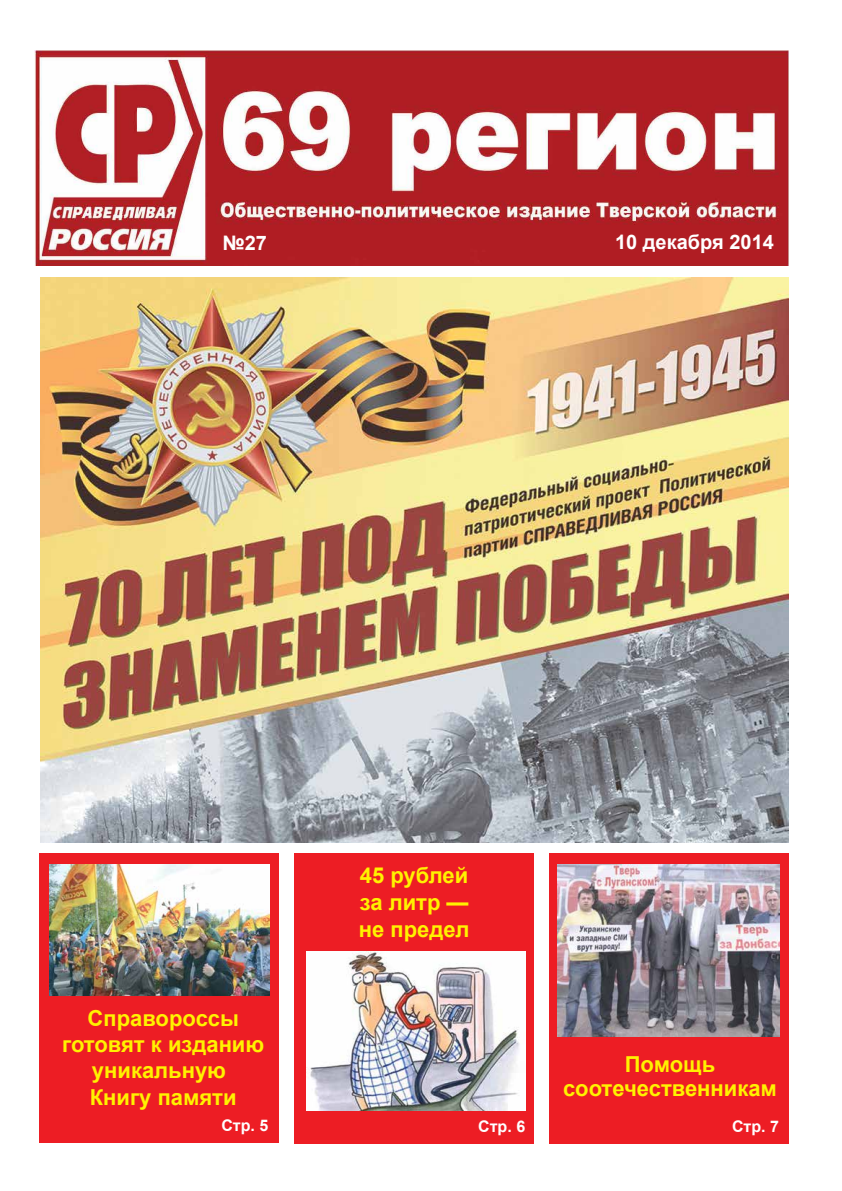
<style>
.page{position:relative;width:842px;height:1191px;background:#fff}
.page>*{position:absolute;margin:0;border:0;box-sizing:border-box;transform-origin:0 0}
.t1{font:700 22px/26.4px "Arial";color:#fff200;text-align:center}
.t2{font:700 20px "Arial";color:#fff}
.t3{font:700 16px "Arial";color:#fff}
</style>
<div class="page">
<img style="left:40px;top:277px;width:748px;height:565px">
<img style="left:35px;top:50px;width:754px;height:216px">
<div style="left:40px;top:853px;width:239px;height:289px;background:#ed1d24"></div>
<div style="left:295px;top:853px;width:239px;height:290px;background:#ed1d24"></div>
<img style="left:307px;top:951px;width:219px;height:159px">
<img style="left:49px;top:864px;width:220px;height:131px">
<div style="left:549px;top:853px;width:239px;height:290px;background:#ed1d24"></div>
<img style="left:558px;top:865px;width:222px;height:171px">
<p class="t2" style="left:223px;top:230px;width:46px">№27</p>
<p class="t2" style="left:615px;top:229px;width:160px">10 декабря 2014</p>
<p class="t1" style="left:62px;top:1005px;width:204px">Справороссы готовят к изданию уникальную<br>Книгу памяти</p>
<p class="t1" style="left:359px;top:862px;width:112px;line-height:26.8px;text-align:justify">45 рублей за литр — не предел</p>
<p class="t3" style="left:221px;top:1114px;width:48px">Стр. 5</p>
<p class="t3" style="left:478px;top:1115px;width:48px">Стр. 6</p>
<p class="t1" style="left:563px;top:1052px;width:215px;line-height:24px">Помощь соотечественникам</p>
<p class="t3" style="left:732px;top:1115px;width:48px">Стр. 7</p>
</div>
